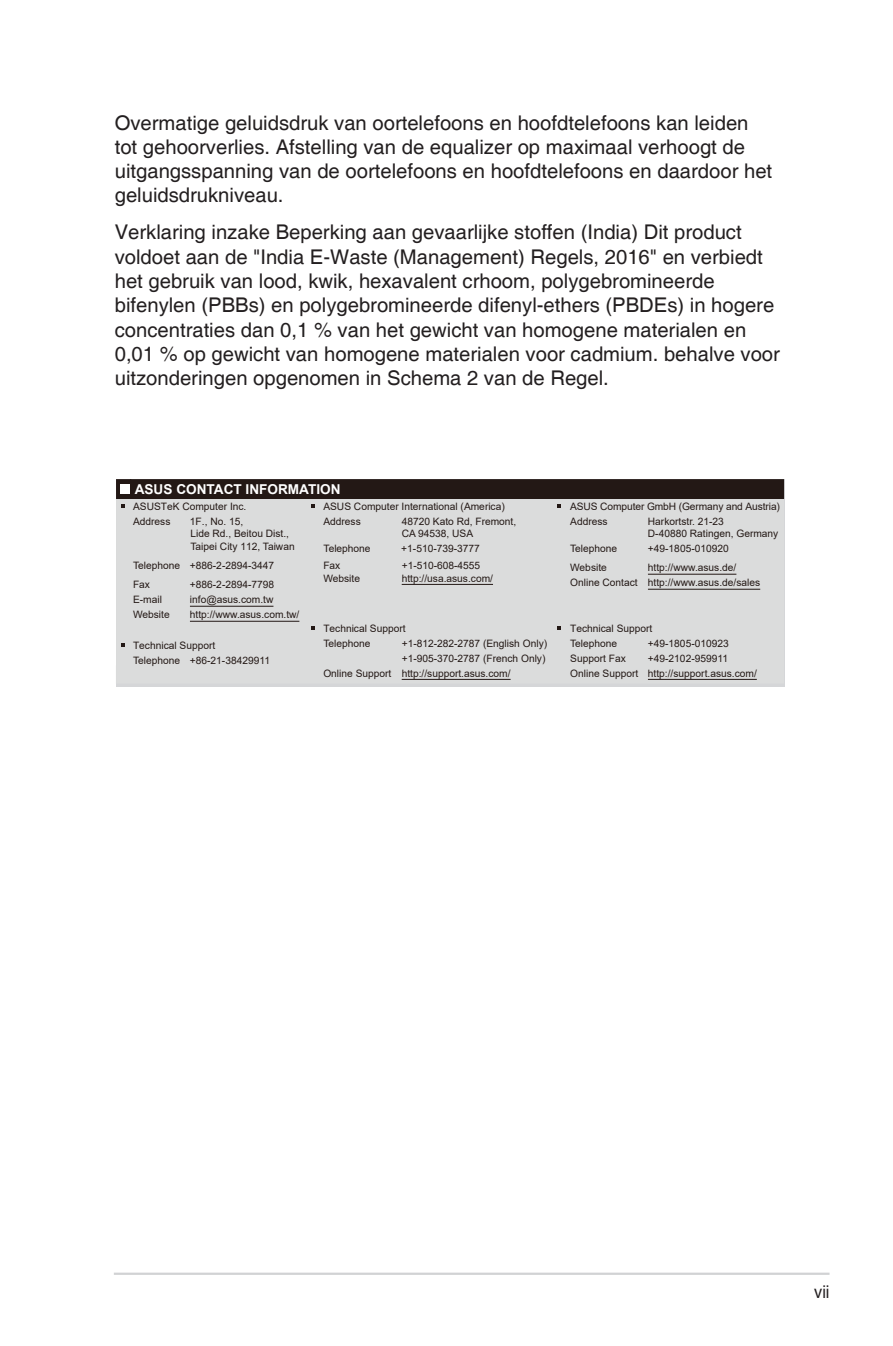
<style>
.page{position:relative;width:893px;height:1346px;background:#fff}
.page>*{position:absolute;margin:0;border:0;box-sizing:border-box;transform-origin:0 0}
.Body_Text{font:20.25px/24.3px "Helvetica";color:#231f20}
.t1{font:18px "Helvetica";color:#231f20;scale:.9 1}
.t2{font:700 13.5px "Arial";color:#fff}
.t3{font:10.12px/12.2px "Arial";color:#231815}
</style>
<div class="page">
<hr style="left:114px;top:1272px;width:715px;height:3px;background:#d1d2d4">
<div style="left:116px;top:508px;width:668px;height:175px;background:#dbdcdc"></div>
<hr style="left:402px;top:584px;width:91px;height:1px;background:#231815">
<hr style="left:648px;top:574px;width:88px;height:1px;background:#231815">
<hr style="left:190px;top:606px;width:83px;height:1px;background:#231815">
<hr style="left:648px;top:589px;width:112px;height:1px;background:#231815">
<hr style="left:190px;top:621px;width:109px;height:1px;background:#231815">
<hr style="left:402px;top:679px;width:109px;height:1px;background:#231815">
<hr style="left:648px;top:679px;width:109px;height:1px;background:#231815">
<svg style="left:116px;top:479px;width:668px;height:29px;background:#5d5654"></svg>
<svg style="left:121px;top:643px;width:4px;height:4px"></svg>
<svg style="left:311px;top:626px;width:4px;height:4px"></svg>
<svg style="left:557px;top:626px;width:4px;height:4px"></svg>
<p class="Body_Text" style="left:115px;top:111px;width:659px">Overmatige geluidsdruk van oortelefoons en hoofdtelefoons kan leiden tot gehoorverlies. Afstelling van de equalizer op maximaal verhoogt de uitgangsspanning van de oortelefoons en hoofdtelefoons en daardoor het geluidsdrukniveau.</p>
<p class="Body_Text" style="left:115px;top:221px;width:667px">Verklaring inzake Beperking aan gevaarlijke stoffen (India) Dit product voldoet aan de "India E-Waste (Management) Regels, 2016" en verbiedt het gebruik van lood, kwik, hexavalent crhoom, polygebromineerde bifenylen (PBBs) en polygebromineerde difenyl-ethers (PBDEs) in hogere concentraties dan 0,1 % van het gewicht van homogene materialen en 0,01 % op gewicht van homogene materialen voor cadmium. behalve voor uitzonderingen opgenomen in Schema 2 van de Regel.</p>
<p class="t2" style="left:135px;top:480px;width:207px">ASUS CONTACT INFORMATION</p>
<p class="t3" style="left:133px;top:500px;width:115px">ASUSTeK Computer Inc.</p>
<p class="t3" style="left:323px;top:500px;width:183px">ASUS Computer International (America)</p>
<p class="t3" style="left:570px;top:500px;width:211px">ASUS Computer GmbH (Germany and Austria)</p>
<p class="t3" style="left:133px;top:515px;width:39px">Address</p>
<p class="t3" style="left:323px;top:515px;width:39px">Address</p>
<p class="t3" style="left:402px;top:515px;width:116px">48720 Kato Rd, Fremont,<br>CA 94538, USA</p>
<p class="t3" style="left:570px;top:515px;width:39px">Address</p>
<p class="t3" style="left:648px;top:515px;width:132px">Harkortstr. 21-23<br>D-40880 Ratingen, Germany</p>
<p class="t3" style="left:133px;top:560px;width:143px">Telephone +886-2-2894-3447</p>
<p class="t3" style="left:323px;top:560px;width:19px">Fax</p>
<p class="t3" style="left:402px;top:560px;width:80px">+1-510-608-4555</p>
<p class="t3" style="left:190px;top:515px;width:106px">1F., No. 15,<br>Lide Rd., Beitou Dist.,<br>Taipei City 112, Taiwan</p>
<p class="t3" style="left:324px;top:543px;width:49px">Telephone</p>
<p class="t3" style="left:401px;top:543px;width:80px">+1-510-739-3777</p>
<p class="t3" style="left:570px;top:543px;width:49px">Telephone</p>
<p class="t3" style="left:648px;top:543px;width:82px">+49-1805-010920</p>
<p class="t3" style="left:570px;top:562px;width:38px">Website</p>
<p class="t3" style="left:648px;top:562px;width:90px">http://www.asus.de/</p>
<p class="t3" style="left:323px;top:572px;width:38px">Website</p>
<p class="t3" style="left:402px;top:572px;width:93px">http://usa.asus.com/</p>
<p class="t3" style="left:570px;top:577px;width:192px">Online Contact http://www.asus.de/sales</p>
<p class="t3" style="left:133px;top:579px;width:19px">Fax</p>
<p class="t3" style="left:190px;top:579px;width:86px">+886-2-2894-7798</p>
<p class="t3" style="left:133px;top:594px;width:30px">E-mail</p>
<p class="t3" style="left:190px;top:594px;width:85px">info@asus.com.tw</p>
<p class="t3" style="left:133px;top:609px;width:38px">Website</p>
<p class="t3" style="left:190px;top:609px;width:111px">http://www.asus.com.tw/</p>
<p class="t3" style="left:133px;top:639px;width:84px">Technical Support</p>
<p class="t3" style="left:133px;top:654px;width:139px">Telephone +86-21-38429911</p>
<p class="t3" style="left:323px;top:622px;width:84px">Technical Support</p>
<p class="t3" style="left:570px;top:622px;width:84px">Technical Support</p>
<p class="t3" style="left:323px;top:637px;width:49px">Telephone</p>
<p class="t3" style="left:402px;top:637px;width:147px">+1-812-282-2787 (English Only)</p>
<p class="t3" style="left:570px;top:637px;width:49px">Telephone</p>
<p class="t3" style="left:648px;top:637px;width:82px">+49-1805-010923</p>
<p class="t3" style="left:402px;top:652px;width:145px">+1-905-370-2787 (French Only)</p>
<p class="t3" style="left:570px;top:652px;width:57px">Support Fax</p>
<p class="t3" style="left:648px;top:652px;width:82px">+49-2102-959911</p>
<p class="t3" style="left:323px;top:667px;width:189px">Online Support http://support.asus.com/</p>
<p class="t3" style="left:570px;top:667px;width:188px">Online Support http://support.asus.com/</p>
<h2 class="t1" style="left:814px;top:1281px;width:18px">vii</h2>
</div>
